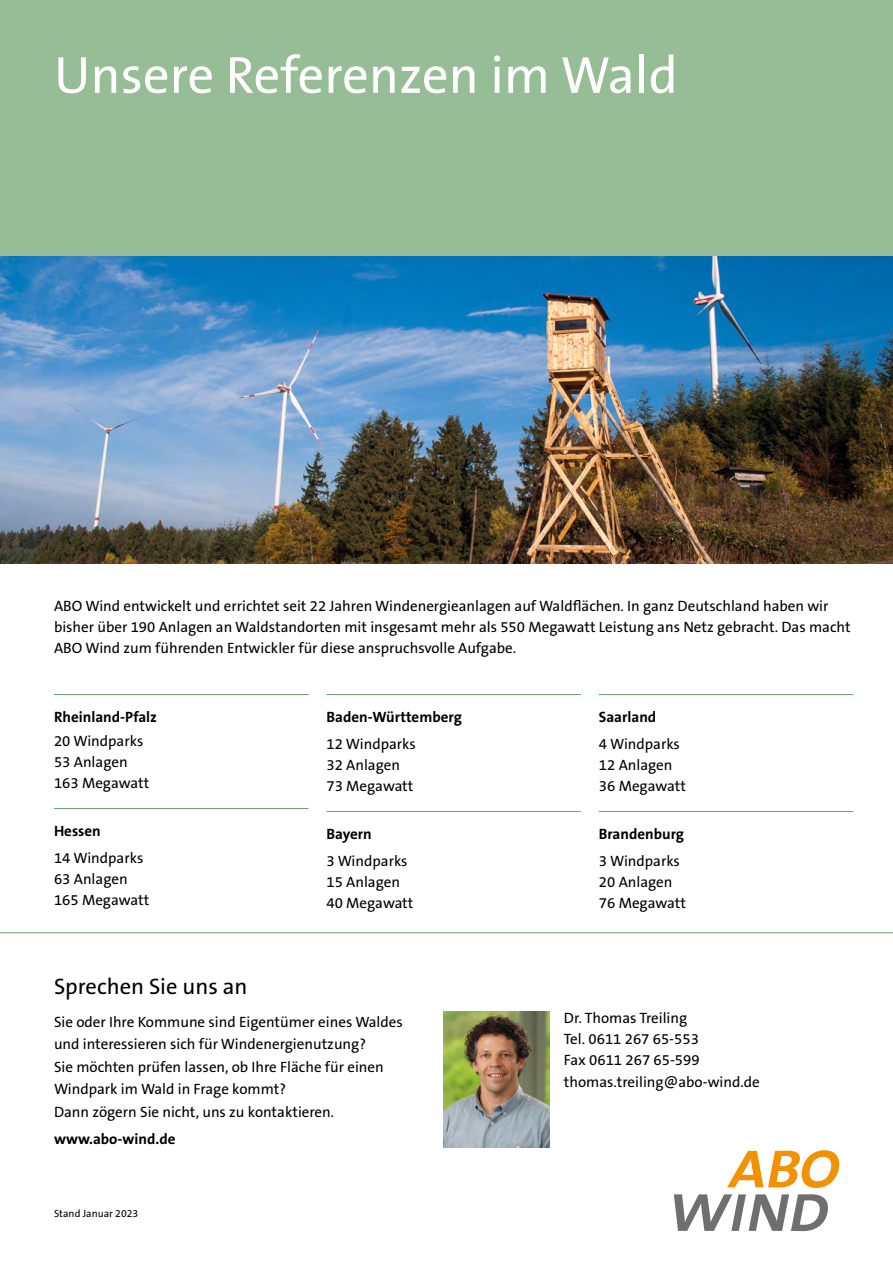
<style>
.page{position:relative;width:893px;height:1263px;background:#fff}
.page>*{position:absolute;margin:0;border:0;box-sizing:border-box;transform-origin:0 0}
.t1{font:52.5px "The Sans B W5 Plain";color:#fff}
.t2{font:22.5px "The Sans B W5 Plain";color:#000}
.t3{font:15px/21px "The Sans B W5 Plain";color:#000}
.t4{font:700 15px "The Sans B W7";color:#000}
.t5{font:10.5px "The Sans B W5 Plain";color:#000}
</style>
<div class="page">
<img style="left:0;top:255px;width:893px;height:308px">
<img style="left:443px;top:1012px;width:107px;height:135px">
<hr style="left:0;top:932px;width:893px;height:1px;background:#67a36d">
<svg style="left:674px;top:1194px;width:154px;height:37px"></svg>
<svg style="left:727px;top:1150px;width:112px;height:38px"></svg>
<hr style="left:54px;top:694px;width:254px;height:1px;background:#67a36d">
<hr style="left:54px;top:808px;width:254px;height:1px;background:#67a36d">
<hr style="left:326px;top:694px;width:255px;height:1px;background:#67a36d">
<hr style="left:326px;top:811px;width:255px;height:1px;background:#67a36d">
<hr style="left:599px;top:694px;width:254px;height:1px;background:#67a36d">
<hr style="left:599px;top:811px;width:254px;height:1px;background:#67a36d">
<div style="left:0;top:0;width:893px;height:255px;background:#96bd96"></div>
<h1 class="t1" style="left:54px;top:41px;width:625px">Unsere Referenzen im Wald</h1>
<p class="t3" style="left:54px;top:595px;width:798px">ABO Wind entwickelt und errichtet seit 22 Jahren Windenergieanlagen auf Waldflächen. In ganz Deutschland haben wir bisher über 190 Anlagen an Waldstandorten mit insgesamt mehr als 550 Megawatt Leistung ans Netz gebracht. Das macht<br>ABO Wind zum führenden Entwickler für diese anspruchsvolle Aufgabe.</p>
<p class="t4" style="left:54px;top:707px;width:104px">Rheinland-Pfalz</p>
<p class="t3" style="left:54px;top:730px;width:97px">20 Windparks<br>53 Anlagen<br>163 Megawatt</p>
<p class="t4" style="left:54px;top:821px;width:48px">Hessen</p>
<p class="t3" style="left:54px;top:847px;width:97px">14 Windparks<br>63 Anlagen<br>165 Megawatt</p>
<p class="t4" style="left:326px;top:707px;width:137px">Baden-Württemberg</p>
<p class="t3" style="left:326px;top:733px;width:91px">12 Windparks<br>32 Anlagen<br>73 Megawatt</p>
<p class="t4" style="left:326px;top:824px;width:47px">Bayern</p>
<p class="t3" style="left:326px;top:850px;width:88px">3 Windparks<br>15 Anlagen<br>40 Megawatt</p>
<h2 class="t2" style="left:54px;top:972px;width:195px">Sprechen Sie uns an</h2>
<p class="t3" style="left:54px;top:1010px;width:350px;line-height:22.5px">Sie oder Ihre Kommune sind Eigentümer eines Waldes und interessieren sich für Windenergienutzung?<br>Sie möchten prüfen lassen, ob Ihre Fläche für einen Windpark im Wald in Frage kommt?<br>Dann zögern Sie nicht, uns zu kontaktieren.</p>
<p class="t4" style="left:54px;top:1129px;width:123px">www.abo-wind.de</p>
<p class="t5" style="left:54px;top:1206px;width:86px">Stand Januar 2023</p>
<p class="t4" style="left:599px;top:707px;width:59px">Saarland</p>
<p class="t3" style="left:599px;top:733px;width:88px">4 Windparks<br>12 Anlagen<br>36 Megawatt</p>
<p class="t4" style="left:599px;top:824px;width:87px">Brandenburg</p>
<p class="t3" style="left:599px;top:850px;width:88px">3 Windparks<br>20 Anlagen<br>76 Megawatt</p>
<p class="t3" style="left:564px;top:1007px;width:197px">Dr. Thomas Treiling<br>Tel. 0611 267 65-553<br>Fax 0611 267 65-599 thomas.treiling@abo-wind.de</p>
</div>
